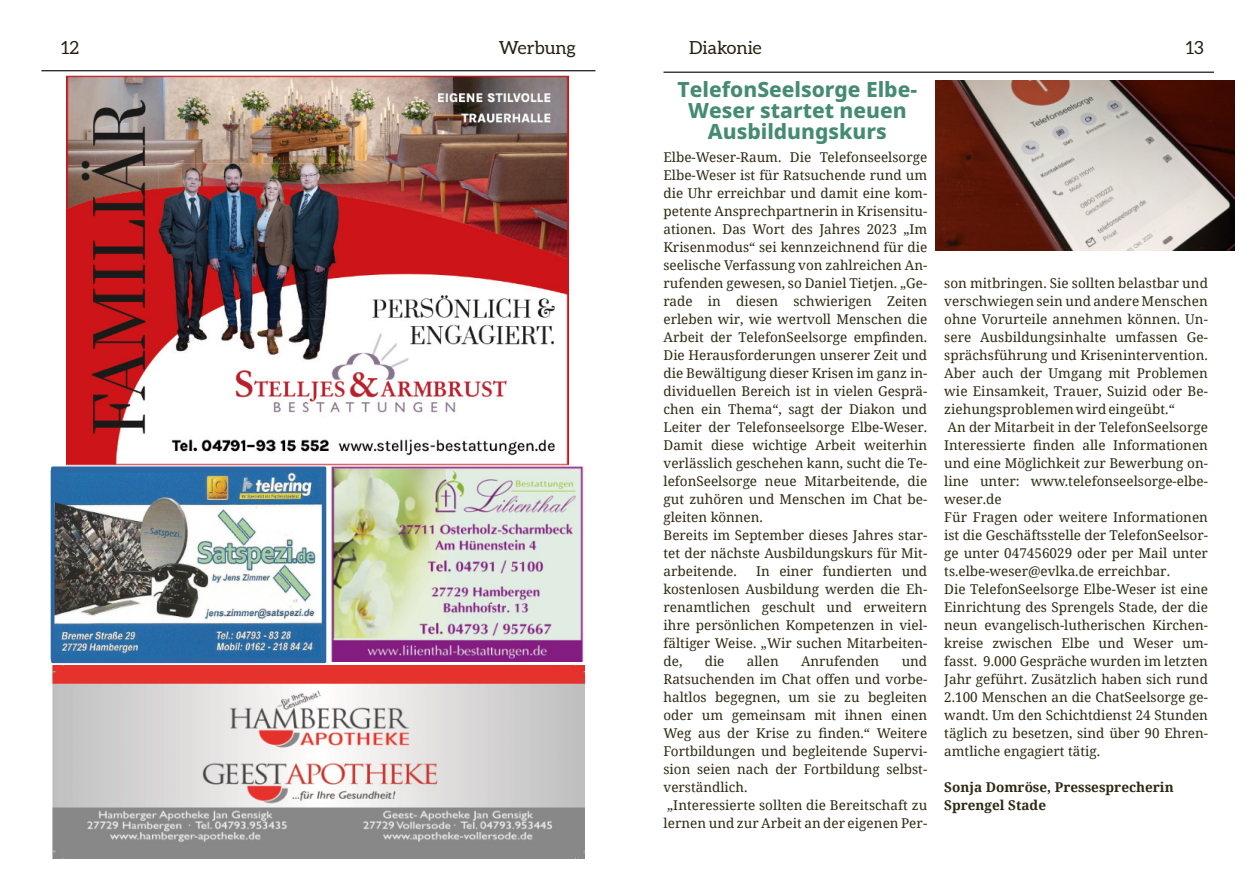
<style>
.page{position:relative;width:1259px;height:893px;background:#fff}
.page>*{position:absolute;margin:0;border:0;box-sizing:border-box;transform-origin:0 0}
.t1{font:800 21px "Noto Sans";color:#458b74}
.t2{font:18px "Aleo";color:#251e10}
.t3{font:13.5px "Noto Serif";color:#2f2912}
.t4{font:700 13.5px "Noto Serif";color:#2f2912}
</style>
<div class="page">
<hr style="left:41px;top:70px;width:554px;height:1px;background:#000">
<hr style="left:663px;top:72px;width:551px;height:1px;background:#000">
<img style="left:331px;top:466px;width:253px;height:196px">
<img style="left:56px;top:474px;width:264px;height:182px">
<div style="left:51px;top:466px;width:275px;height:197px;border:3px solid #2b68a6"></div>
<img style="left:53px;top:665px;width:531px;height:193px">
<div style="left:51px;top:469px;width:274px;height:192px;border:4px solid #2b68a6"></div>
<img style="left:67px;top:77px;width:501px;height:387px">
<img style="left:935px;top:81px;width:299px;height:170px">
<p class="t2" style="left:61px;top:40px;width:19px">12</p>
<p class="t2" style="left:499px;top:40px;width:79px">Werbung</p>
<p class="t2" style="left:689px;top:40px;width:74px">Diakonie</p>
<p class="t2" style="left:1185px;top:40px;width:19px">13</p>
<p class="t1" style="left:677px;top:74px;width:241px">TelefonSeelsorge Elbe-</p>
<p class="t1" style="left:688px;top:95px;width:220px">Weser startet neuen</p>
<p class="t1" style="left:708px;top:116px;width:180px">Ausbildungskurs</p>
<p class="t3" style="left:663px;top:148px;width:265px">Elbe-Weser-Raum. Die Telefonseelsorge</p>
<p class="t3" style="left:663px;top:166px;width:265px">Elbe-Weser ist für Ratsuchende rund um</p>
<p class="t3" style="left:663px;top:184px;width:265px">die Uhr erreichbar und damit eine kom-</p>
<p class="t3" style="left:663px;top:202px;width:265px">petente Ansprechpartnerin in Krisensitu-</p>
<p class="t3" style="left:663px;top:220px;width:265px">ationen. Das Wort des Jahres 2023 „Im</p>
<p class="t3" style="left:663px;top:238px;width:265px">Krisenmodus“ sei kennzeichnend für die</p>
<p class="t3" style="left:663px;top:256px;width:265px">seelische Verfassung von zahlreichen An-</p>
<p class="t3" style="left:663px;top:274px;width:265px">rufenden gewesen, so Daniel Tietjen. „Ge-</p>
<p class="t3" style="left:663px;top:292px;width:265px">rade in diesen schwierigen Zeiten</p>
<p class="t3" style="left:663px;top:310px;width:265px">erleben wir, wie wertvoll Menschen die</p>
<p class="t3" style="left:663px;top:328px;width:265px">Arbeit der TelefonSeelsorge empfinden.</p>
<p class="t3" style="left:663px;top:346px;width:265px">Die Herausforderungen unserer Zeit und</p>
<p class="t3" style="left:663px;top:364px;width:265px">die Bewältigung dieser Krisen im ganz in-</p>
<p class="t3" style="left:663px;top:382px;width:265px">dividuellen Bereich ist in vielen Gesprä-</p>
<p class="t3" style="left:663px;top:400px;width:265px">chen ein Thema“, sagt der Diakon und</p>
<p class="t3" style="left:663px;top:418px;width:265px">Leiter der Telefonseelsorge Elbe-Weser.</p>
<p class="t3" style="left:663px;top:436px;width:265px">Damit diese wichtige Arbeit weiterhin</p>
<p class="t3" style="left:663px;top:454px;width:265px">verlässlich geschehen kann, sucht die Te-</p>
<p class="t3" style="left:663px;top:472px;width:265px">lefonSeelsorge neue Mitarbeitende, die</p>
<p class="t3" style="left:663px;top:490px;width:265px">gut zuhören und Menschen im Chat be-</p>
<p class="t3" style="left:663px;top:508px;width:101px">gleiten können.</p>
<p class="t3" style="left:663px;top:526px;width:265px">Bereits im September dieses Jahres star-</p>
<p class="t3" style="left:663px;top:544px;width:265px">tet der nächste Ausbildungskurs für Mit-</p>
<p class="t3" style="left:663px;top:562px;width:75px">arbeitende.</p>
<p class="t3" style="left:756px;top:562px;width:173px">In einer fundierten und</p>
<p class="t3" style="left:663px;top:580px;width:265px">kostenlosen Ausbildung werden die Eh-</p>
<p class="t3" style="left:663px;top:598px;width:265px">renamtlichen geschult und erweitern</p>
<p class="t3" style="left:663px;top:616px;width:265px">ihre persönlichen Kompetenzen in viel-</p>
<p class="t3" style="left:663px;top:634px;width:265px">fältiger Weise. „Wir suchen Mitarbeiten-</p>
<p class="t3" style="left:663px;top:652px;width:20px">de,</p>
<p class="t3" style="left:704px;top:652px;width:21px">die</p>
<p class="t3" style="left:747px;top:652px;width:33px">allen</p>
<p class="t3" style="left:801px;top:652px;width:80px">Anrufenden</p>
<p class="t3" style="left:901px;top:652px;width:27px">und</p>
<p class="t3" style="left:663px;top:670px;width:265px">Ratsuchenden im Chat offen und vorbe-</p>
<p class="t3" style="left:663px;top:688px;width:265px">haltlos begegnen, um sie zu begleiten</p>
<p class="t3" style="left:663px;top:706px;width:265px">oder um gemeinsam mit ihnen einen</p>
<p class="t3" style="left:663px;top:724px;width:265px">Weg aus der Krise zu finden.“ Weitere</p>
<p class="t3" style="left:663px;top:742px;width:265px">Fortbildungen und begleitende Supervi-</p>
<p class="t3" style="left:663px;top:760px;width:265px">sion seien nach der Fortbildung selbst-</p>
<p class="t3" style="left:663px;top:778px;width:85px">verständlich.</p>
<p class="t3" style="left:667px;top:796px;width:262px">„Interessierte sollten die Bereitschaft zu</p>
<p class="t3" style="left:663px;top:814px;width:265px">lernen und zur Arbeit an der eigenen Per-</p>
<p class="t3" style="left:944px;top:274px;width:265px">son mitbringen. Sie sollten belastbar und</p>
<p class="t3" style="left:944px;top:292px;width:265px">verschwiegen sein und andere Menschen</p>
<p class="t3" style="left:944px;top:310px;width:265px">ohne Vorurteile annehmen können. Un-</p>
<p class="t3" style="left:944px;top:328px;width:265px">sere Ausbildungsinhalte umfassen Ge-</p>
<p class="t3" style="left:944px;top:346px;width:265px">sprächsführung und Krisenintervention.</p>
<p class="t3" style="left:944px;top:364px;width:265px">Aber auch der Umgang mit Problemen</p>
<p class="t3" style="left:944px;top:382px;width:265px">wie Einsamkeit, Trauer, Suizid oder Be-</p>
<p class="t3" style="left:944px;top:400px;width:232px">ziehungsproblemen wird eingeübt.“</p>
<p class="t3" style="left:947px;top:418px;width:262px">An der Mitarbeit in der TelefonSeelsorge</p>
<p class="t3" style="left:944px;top:436px;width:265px">Interessierte finden alle Informationen</p>
<p class="t3" style="left:944px;top:454px;width:265px">und eine Möglichkeit zur Bewerbung on-</p>
<p class="t3" style="left:944px;top:472px;width:265px">line unter: www.telefonseelsorge-elbe-</p>
<p class="t3" style="left:944px;top:490px;width:59px">weser.de</p>
<p class="t3" style="left:944px;top:508px;width:265px">Für Fragen oder weitere Informationen</p>
<p class="t3" style="left:944px;top:526px;width:265px">ist die Geschäftsstelle der TelefonSeelsor-</p>
<p class="t3" style="left:944px;top:544px;width:265px">ge unter 047456029 oder per Mail unter</p>
<p class="t3" style="left:944px;top:562px;width:227px">ts.elbe-weser@evlka.de erreichbar.</p>
<p class="t3" style="left:944px;top:580px;width:265px">Die TelefonSeelsorge Elbe-Weser ist eine</p>
<p class="t3" style="left:944px;top:598px;width:265px">Einrichtung des Sprengels Stade, der die</p>
<p class="t3" style="left:944px;top:616px;width:265px">neun evangelisch-lutherischen Kirchen-</p>
<p class="t3" style="left:944px;top:634px;width:265px">kreise zwischen Elbe und Weser um-</p>
<p class="t3" style="left:944px;top:652px;width:265px">fasst. 9.000 Gespräche wurden im letzten</p>
<p class="t3" style="left:944px;top:670px;width:265px">Jahr geführt. Zusätzlich haben sich rund</p>
<p class="t3" style="left:944px;top:688px;width:265px">2.100 Menschen an die ChatSeelsorge ge-</p>
<p class="t3" style="left:944px;top:706px;width:265px">wandt. Um den Schichtdienst 24 Stunden</p>
<p class="t3" style="left:944px;top:724px;width:265px">täglich zu besetzen, sind über 90 Ehren-</p>
<p class="t3" style="left:944px;top:742px;width:157px">amtliche engagiert tätig.</p>
<p class="t4" style="left:944px;top:778px;width:231px">Sonja Domröse, Pressesprecherin</p>
<p class="t4" style="left:944px;top:796px;width:103px">Sprengel Stade</p>
</div>
